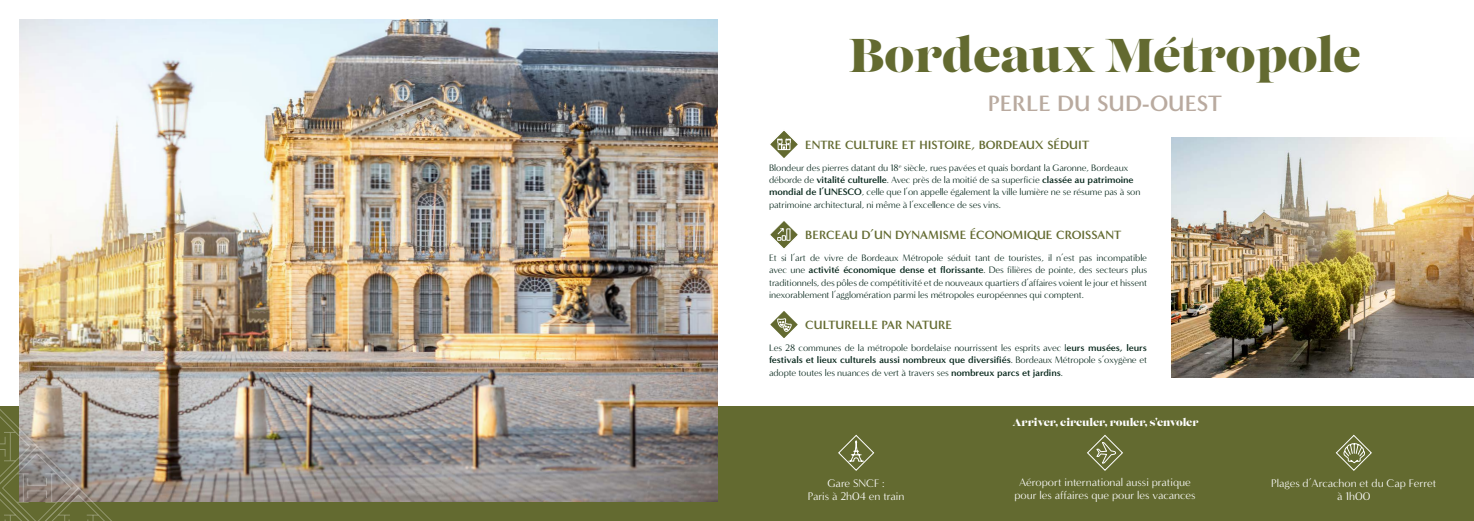
<style>
.page{position:relative;width:1474px;height:521px;background:#fff}
.page>*{position:absolute;margin:0;border:0;box-sizing:border-box;transform-origin:0 0}
.t1{font:47.25px "Lust";color:#636a30}
.t2{font:700 22.75px "Minerva Modern";color:#b9aa9f}
.t3{font:700 12.25px "Minerva Modern";letter-spacing:-.01em;color:#636a30}
.t4{font:11.38px/13.7px "Minerva Modern";color:#fff;text-align:center}
.t5{font:10.5px "Lust";color:#fff}
.t6{font:9.62px/12.2px "Minerva Modern";letter-spacing:-.01em;color:#07271b;text-align:justify}
.s1{font-weight:700}
</style>
<div class="page">
<div style="left:0;top:406px;width:1473px;height:115px;background:#636a30"></div>
<svg style="left:838px;top:435px;width:36px;height:36px"></svg>
<svg style="left:1087px;top:435px;width:36px;height:36px"></svg>
<svg style="left:1335px;top:435px;width:36px;height:36px"></svg>
<img style="left:20px;top:20px;width:697px;height:481px">
<img style="left:1171px;top:138px;width:302px;height:239px">
<svg style="left:770px;top:131px;width:28px;height:27px"></svg>
<svg style="left:770px;top:221px;width:28px;height:28px"></svg>
<svg style="left:770px;top:311px;width:28px;height:27px"></svg>
<svg style="left:0;top:404px;width:121px;height:117px"></svg>
<h1 class="t1" style="left:849px;top:26px;width:513px">Bordeaux Métropole</h1>
<h2 class="t2" style="left:987px;top:89px;width:236px">PERLE DU SUD-OUEST</h2>
<p class="t3" style="left:805px;top:137px;width:286px">ENTRE CULTURE ET HISTOIRE, BORDEAUX SÉDUIT</p>
<p class="t6" style="left:769px;top:161px;width:373px;text-align:left">Blondeur des pierres datant du 18<sup>e</sup> siècle, rues pavées et quais bordant la Garonne, Bordeaux déborde de <span class="s1">vitalité culturelle</span>. Avec près de la moitié de sa superficie <span class="s1">classée au patrimoine mondial de l’UNESCO</span>, celle que l’on appelle également la ville lumière ne se résume pas à son patrimoine architectural, ni même à l’excellence de ses vins.</p>
<p class="t3" style="left:805px;top:227px;width:318px">BERCEAU D’UN DYNAMISME ÉCONOMIQUE CROISSANT</p>
<p class="t6" style="left:769px;top:252px;width:379px">Et si l’art de vivre de Bordeaux Métropole séduit tant de touristes, il n’est pas incompatible avec une <span class="s1">activité économique dense et florissante</span>. Des filières de pointe, des secteurs plus traditionnels, des pôles de compétitivité et de nouveaux quartiers d’affaires voient le jour et hissent inexorablement l’agglomération parmi les métropoles européennes qui comptent.</p>
<p class="t3" style="left:805px;top:317px;width:148px">CULTURELLE PAR NATURE</p>
<p class="t6" style="left:769px;top:342px;width:379px">Les 28 communes de la métropole bordelaise nourrissent les esprits avec l<span class="s1">eurs musées, leurs festivals et lieux culturels aussi nombreux que diversifiés</span>. Bordeaux Métropole s’oxygène et adopte toutes les nuances de vert à travers ses <span class="s1">nombreux parcs et jardins</span>.</p>
<p class="t5" style="left:1012px;top:415px;width:188px">Arriver, circuler, rouler, s'envoler</p>
<p class="t4" style="left:808px;top:476px;width:98px">Gare SNCF :<br>Paris à 2h04 en train</p>
<p class="t4" style="left:1014px;top:475px;width:183px">Aéroport international aussi pratique pour les affaires que pour les vacances</p>
<p class="t4" style="left:1271px;top:476px;width:167px">Plages d’Arcachon et du Cap Ferret à 1h00</p>
</div>
